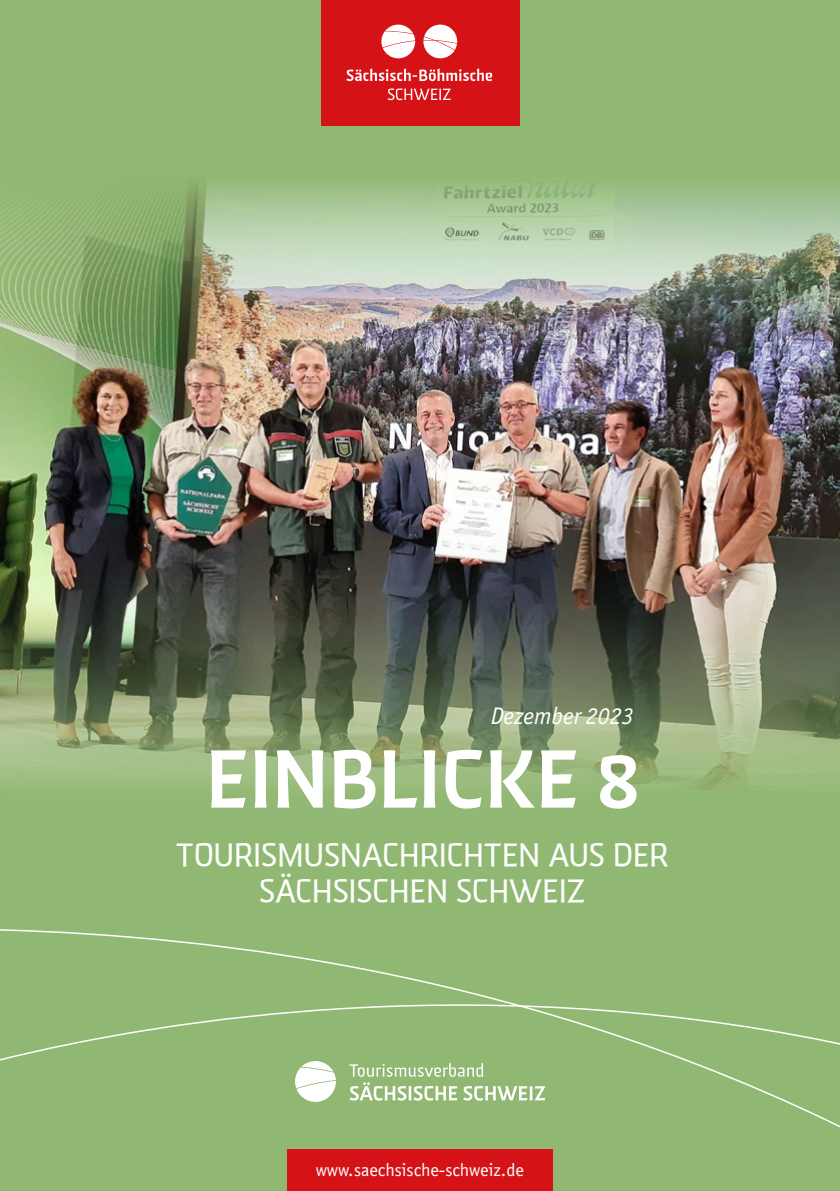
<style>
.page{position:relative;width:840px;height:1191px;background:#fff}
.page>*{position:absolute;margin:0;border:0;box-sizing:border-box;transform-origin:0 0}
.Default{font:500 80px "Skog Sans";color:#fff}
.Default-2{font:32px/36px "Skog Sans";color:#fff;text-align:center}
.t1{font:italic 24px "Officina Sans ITC Pro";color:#fff}
.t2{font:18.2px "Officina Sans ITC Pro";color:#fff}
</style>
<div class="page">
<div style="left:0;top:0;width:839px;height:1191px;background:#90b872"></div>
<img style="left:0;top:182px;width:839px;height:608px">
<div style="left:321px;top:0;width:198px;height:125px;background:#d51317"></div>
<div style="left:287px;top:1149px;width:265px;height:42px;background:#d51317"></div>
<svg style="left:346px;top:69px;width:146px;height:12px"></svg>
<svg style="left:387px;top:88px;width:63px;height:12px"></svg>
<svg style="left:381px;top:25px;width:34px;height:33px"></svg>
<svg style="left:423px;top:25px;width:34px;height:33px"></svg>
<svg style="left:0;top:929px;width:839px;height:198px"></svg>
<p class="t1" style="left:490px;top:702px;width:145px">Dezember 2023</p>
<p class="Default" style="left:205px;top:712px;width:435px">EINBLICKE 8</p>
<p class="Default-2" style="left:176px;top:836px;width:493px">TOURISMUSNACHRICHTEN AUS DER<br>SÄCHSISCHEN SCHWEIZ</p>
<p class="t2" style="left:316px;top:1159px;width:209px">www.saechsische-schweiz.de</p>
</div>
